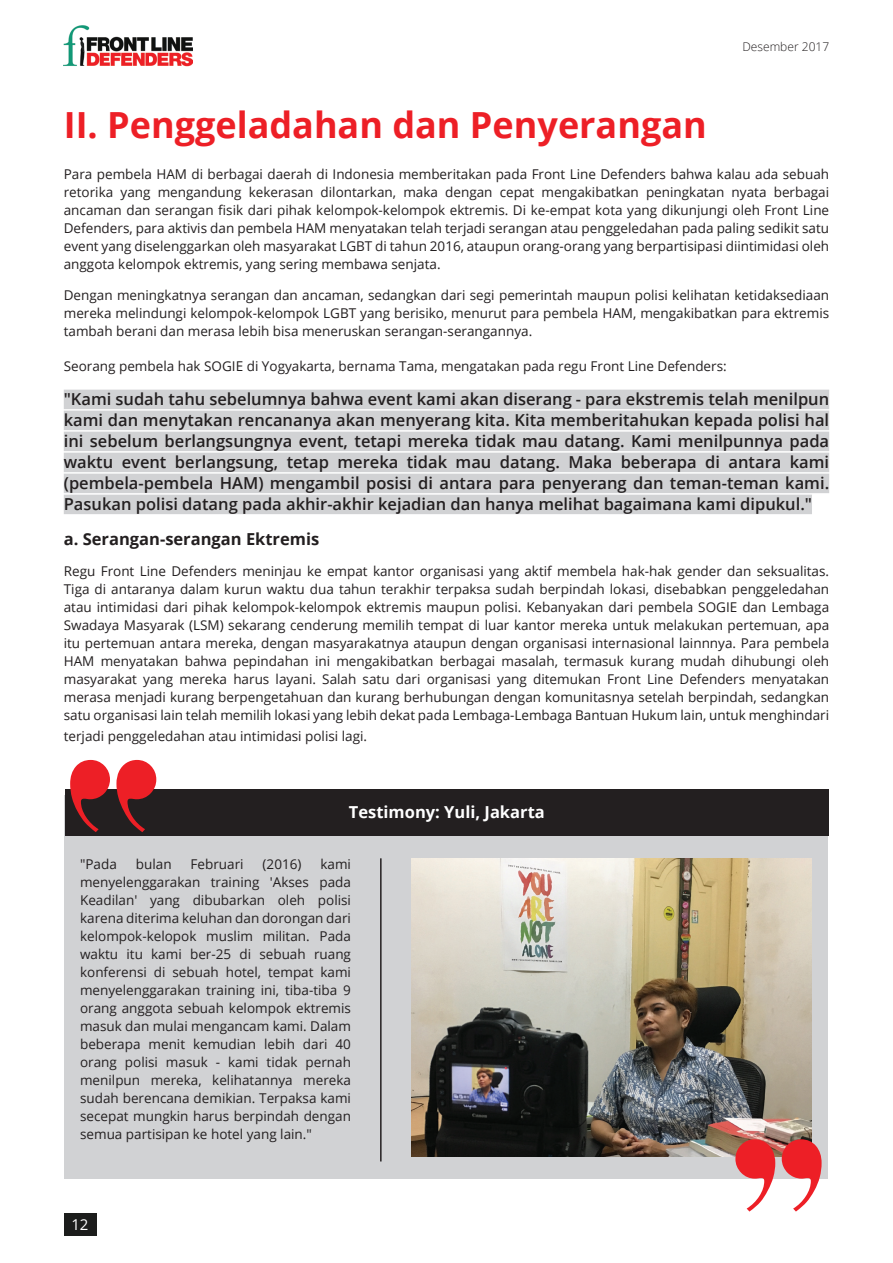
<style>
.page{position:relative;width:893px;height:1263px;background:#fff}
.page>*{position:absolute;margin:0;border:0;box-sizing:border-box;transform-origin:0 0}
.t1{font:700 183.75px "Engravers";color:#ed1f26}
.t2{font:700 36px "Open Sans";color:#ed1f26}
.t3{font:600 16.5px/21px "Open Sans";color:#231f20;text-align:justify}
.t4{font:700 16.5px "Open Sans";color:#231f20}
.t5{font:700 16.5px "Open Sans";color:#fff}
.t6{font:15px "Open Sans";color:#fff}
.t7{font:13.5px/18px "Open Sans";color:#231f20;text-align:justify}
.t8{font:300 12px "Open Sans";color:#231f20}
</style>
<div class="page">
<img style="left:64px;top:26px;width:129px;height:41px">
<div style="left:64px;top:390px;width:765px;height:19px;background:#d1d2d4"></div>
<div style="left:64px;top:411px;width:765px;height:19px;background:#d1d2d4"></div>
<div style="left:64px;top:432px;width:765px;height:19px;background:#d1d2d4"></div>
<div style="left:64px;top:453px;width:765px;height:19px;background:#d1d2d4"></div>
<div style="left:64px;top:474px;width:765px;height:19px;background:#d1d2d4"></div>
<div style="left:64px;top:495px;width:748px;height:19px;background:#d1d2d4"></div>
<div style="left:65px;top:795px;width:763px;height:384px;background:#d1d2d4"></div>
<div style="left:65px;top:789px;width:763px;height:47px;background:#231f20"></div>
<img style="left:412px;top:858px;width:399px;height:299px">
<hr style="left:380px;top:858px;width:2px;height:303px;background:#231f20">
<div style="left:64px;top:1213px;width:32px;height:23px;background:#1c1d1c"></div>
<h2 class="t2" style="left:64px;top:99px;width:644px">II. Penggeladahan dan Penyerangan</h2>
<p class="t8" style="left:742px;top:38px;width:88px">Desember 2017</p>
<p class="t7" style="left:64px;top:165px;width:767px">Para pembela HAM di berbagai daerah di Indonesia memberitakan pada Front Line Defenders bahwa kalau ada sebuah retorika yang mengandung kekerasan dilontarkan, maka dengan cepat mengakibatkan peningkatan nyata berbagai ancaman dan serangan fisik dari pihak kelompok-kelompok ektremis. Di ke-empat kota yang dikunjungi oleh Front Line Defenders, para aktivis dan pembela HAM menyatakan telah terjadi serangan atau penggeledahan pada paling sedikit satu event yang diselenggarkan oleh masyarakat LGBT di tahun 2016, ataupun orang-orang yang berpartisipasi diintimidasi oleh anggota kelompok ektremis, yang sering membawa senjata.</p>
<p class="t7" style="left:64px;top:286px;width:767px">Dengan meningkatnya serangan dan ancaman, sedangkan dari segi pemerintah maupun polisi kelihatan ketidaksediaan mereka melindungi kelompok-kelompok LGBT yang berisiko, menurut para pembela HAM, mengakibatkan para ektremis tambah berani dan merasa lebih bisa meneruskan serangan-serangannya.</p>
<p class="t7" style="left:64px;top:357px;width:664px">Seorang pembela hak SOGIE di Yogyakarta, bernama Tama, mengatakan pada regu Front Line Defenders:</p>
<p class="t3" style="left:64px;top:389px;width:767px">"Kami sudah tahu sebelumnya bahwa event kami akan diserang - para ekstremis telah menilpun kami dan menytakan rencananya akan menyerang kita. Kita memberitahukan kepada polisi hal ini sebelum berlangsungnya event, tetapi mereka tidak mau datang. Kami menilpunnya pada waktu event berlangsung, tetap mereka tidak mau datang. Maka beberapa di antara kami (pembela-pembela HAM) mengambil posisi di antara para penyerang dan teman-teman kami.<br>Pasukan polisi datang pada akhir-akhir kejadian dan hanya melihat bagaimana kami dipukul."</p>
<p class="t4" style="left:64px;top:527px;width:257px">a. Serangan-serangan Ektremis</p>
<p class="t7" style="left:64px;top:562px;width:767px">Regu Front Line Defenders meninjau ke empat kantor organisasi yang aktif membela hak-hak gender dan seksualitas.<br>Tiga di antaranya dalam kurun waktu dua tahun terakhir terpaksa sudah berpindah lokasi, disebabkan penggeledahan atau intimidasi dari pihak kelompok-kelompok ektremis maupun polisi. Kebanyakan dari pembela SOGIE dan Lembaga Swadaya Masyarak (LSM) sekarang cenderung memilih tempat di luar kantor mereka untuk melakukan pertemuan, apa itu pertemuan antara mereka, dengan masyarakatnya ataupun dengan organisasi internasional lainnnya. Para pembela HAM menyatakan bahwa pepindahan ini mengakibatkan berbagai masalah, termasuk kurang mudah dihubungi oleh masyarakat yang mereka harus layani. Salah satu dari organisasi yang ditemukan Front Line Defenders menyatakan merasa menjadi kurang berpengetahuan dan kurang berhubungan dengan komunitasnya setelah berpindah, sedangkan satu organisasi lain telah memilih lokasi yang lebih dekat pada Lembaga-Lembaga Bantuan Hukum lain, untuk menghindari</p>
<p class="t7" style="left:64px;top:727px;width:305px">terjadi penggeledahan atau intimidasi polisi lagi.</p>
<p class="t5" style="left:349px;top:800px;width:197px">Testimony: Yuli, Jakarta</p>
<p class="t7" style="left:80px;top:855px;width:272px;text-indent:240px">kami menyelenggarakan training 'Akses pada Keadilan' yang dibubarkan oleh polisi karena diterima keluhan dan dorongan dari kelompok-kelopok muslim militan. Pada waktu itu kami ber-25 di sebuah ruang konferensi di sebuah hotel, tempat kami menyelenggarakan training ini, tiba-tiba 9 orang anggota sebuah kelompok ektremis masuk dan mulai mengancam kami. Dalam beberapa menit kemudian lebih dari 40 orang polisi masuk - kami tidak pernah menilpun mereka, kelihatannya mereka sudah berencana demikian. Terpaksa kami secepat mungkin harus berpindah dengan semua partisipan ke hotel yang lain."</p>
<p class="t7" style="left:80px;top:855px;width:38px">"Pada</p>
<p class="t7" style="left:136px;top:855px;width:37px">bulan</p>
<p class="t7" style="left:191px;top:855px;width:55px">Februari</p>
<p class="t7" style="left:263px;top:855px;width:40px">(2016)</p>
<p class="t6" style="left:71px;top:1215px;width:19px">12</p>
<h1 class="t1" style="left:713px;top:1095px;width:132px">"</h1>
</div>
